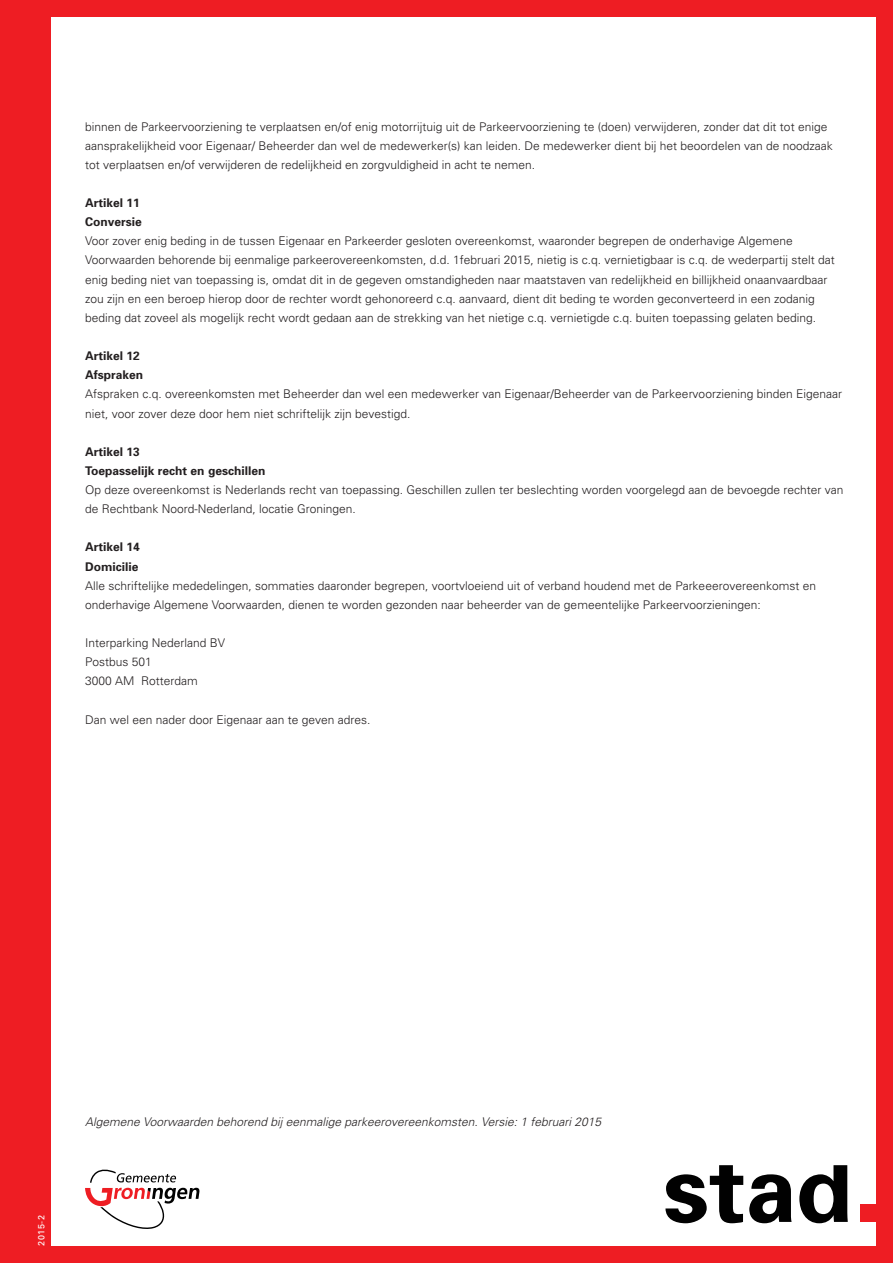
<style>
.page{position:relative;width:893px;height:1263px;background:#ee1d23}
.page>*{position:absolute;margin:0;border:0;box-sizing:border-box;transform-origin:0 0}
.t1{font:300 12px/19.2px "Univers";color:#231f20}
.t2{font:700 12px/19.2px "Univers";color:#231f20}
.t3{font:italic 300 12px "Univers";color:#231f20}
.t4{font:9px "Univers";color:#fff}
</style>
<div class="page">
<div style="left:51px;top:17px;width:825px;height:1229px;background:#fff"></div>
<svg style="left:85px;top:1169px;width:115px;height:60px"></svg>
<div style="left:861px;top:1205px;width:17px;height:17px;background:#ee1d23"></div>
<svg style="left:665px;top:1165px;width:183px;height:58px"></svg>
<p class="t1" style="left:85px;top:116px;width:749px">binnen de Parkeervoorziening te verplaatsen en/of enig motorrijtuig uit de Parkeervoorziening te (doen) verwijderen, zonder dat dit tot enige aansprakelijkheid voor Eigenaar/ Beheerder dan wel de medewerker(s) kan leiden. De medewerker dient bij het beoordelen van de noodzaak tot verplaatsen en/of verwijderen de redelijkheid en zorgvuldigheid in acht te nemen.</p>
<p class="t2" style="left:85px;top:193px;width:58px">Artikel 11<br>Conversie</p>
<p class="t1" style="left:85px;top:231px;width:751px">Voor zover enig beding in de tussen Eigenaar en Parkeerder gesloten overeenkomst, waaronder begrepen de onderhavige Algemene Voorwaarden behorende bij eenmalige parkeerovereenkomsten, d.d. 1februari 2015, nietig is c.q. vernietigbaar is c.q. de wederpartij stelt dat enig beding niet van toepassing is, omdat dit in de gegeven omstandigheden naar maatstaven van redelijkheid en billijkheid onaanvaardbaar zou zijn en een beroep hierop door de rechter wordt gehonoreerd c.q. aanvaard, dient dit beding te worden geconverteerd in een zodanig beding dat zoveel als mogelijk recht wordt gedaan aan de strekking van het nietige c.q. vernietigde c.q. buiten toepassing gelaten beding.</p>
<p class="t2" style="left:85px;top:346px;width:60px">Artikel 12<br>Afspraken</p>
<p class="t1" style="left:85px;top:384px;width:758px">Afspraken c.q. overeenkomsten met Beheerder dan wel een medewerker van Eigenaar/Beheerder van de Parkeervoorziening binden Eigenaar niet, voor zover deze door hem niet schriftelijk zijn bevestigd.</p>
<p class="t2" style="left:85px;top:441px;width:182px">Artikel 13<br>Toepasselijk recht en geschillen</p>
<p class="t1" style="left:85px;top:480px;width:760px">Op deze overeenkomst is Nederlands recht van toepassing. Geschillen zullen ter beslechting worden voorgelegd aan de bevoegde rechter van de Rechtbank Noord-Nederland, locatie Groningen.</p>
<p class="t2" style="left:85px;top:537px;width:56px">Artikel 14<br>Domicilie</p>
<p class="t1" style="left:85px;top:575px;width:732px">Alle schriftelijke mededelingen, sommaties daaronder begrepen, voortvloeiend uit of verband houdend met de Parkeeerovereenkomst en onderhavige Algemene Voorwaarden, dienen te worden gezonden naar beheerder van de gemeentelijke Parkeervoorzieningen:</p>
<p class="t1" style="left:85px;top:633px;width:142px">Interparking Nederland BV<br>Postbus 501<br>3000 AM Rotterdam</p>
<p class="t1" style="left:85px;top:709px;width:287px">Dan wel een nader door Eigenaar aan te geven adres.</p>
<p class="t4" style="left:36px;top:1246px;width:32px;rotate:-90deg">2015-2</p>
<p class="t3" style="left:85px;top:1114px;width:518px">Algemene Voorwaarden behorend bij eenmalige parkeerovereenkomsten. Versie: 1 februari 2015</p>
</div>
